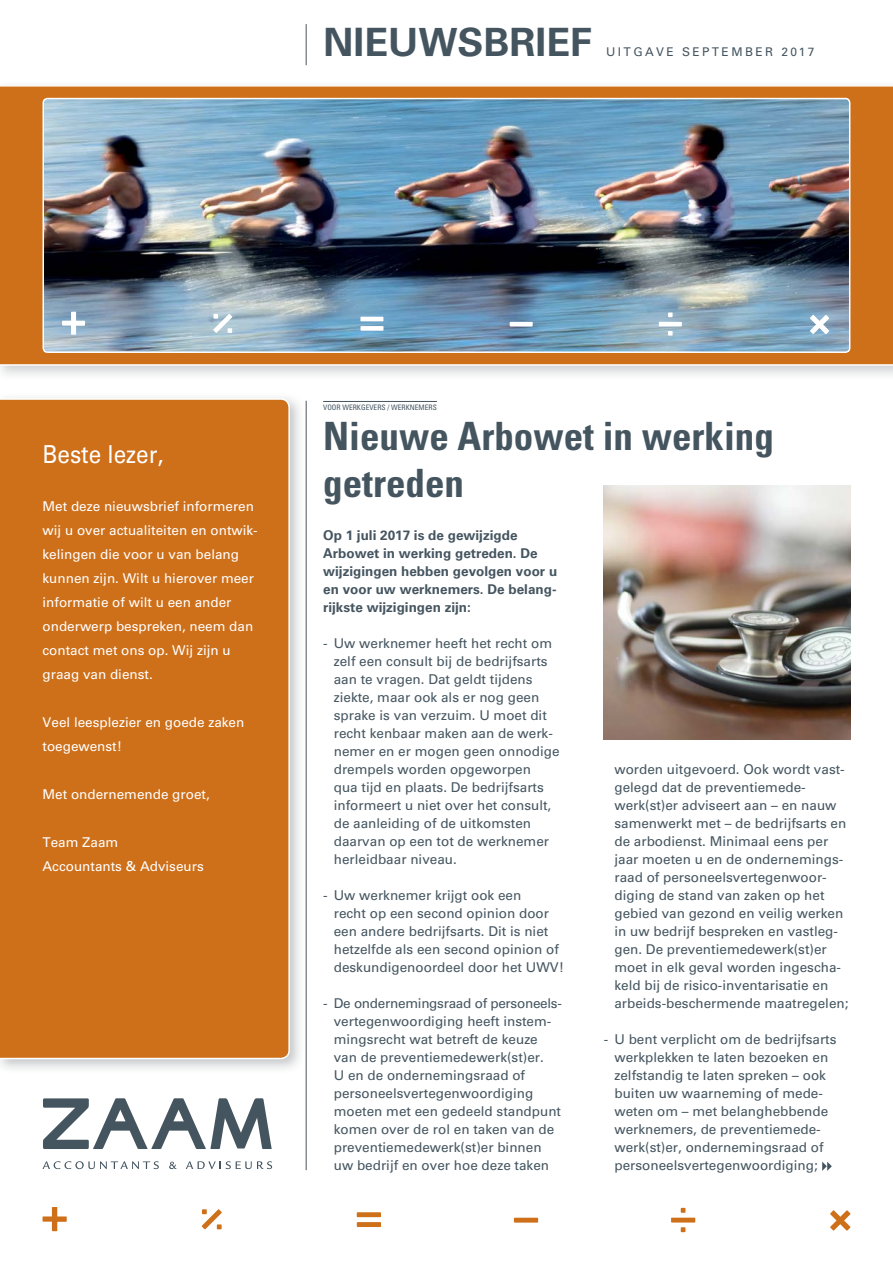
<style>
.page{position:relative;width:893px;height:1263px;background:#fff}
.page>*{position:absolute;margin:0;border:0;box-sizing:border-box;transform-origin:0 0}
.t1{font:700 condensed 39px/46.8px "Univers LT Std";color:#455560}
.t2{font:700 39px "Univers LT Std";color:#455560}
.t3{font:24.75px "Univers LT Std";color:#fff;scale:.91 1}
.t4{font:13.5px/18px "Univers LT Std";color:#455560}
.t5{font:13.5px/24px "Univers LT Std";color:#fff}
.t6{font:700 13.5px/18px "Univers LT Std";color:#455560}
.t7{font:12px "Univers LT Std";letter-spacing:.2em;color:#455560}
.t8{font:condensed 7.5px "Univers LT Std";color:#455560}
</style>
<div class="page">
<svg style="left:43px;top:1207px;width:24px;height:24px"></svg>
<svg style="left:357px;top:1212px;width:24px;height:15px"></svg>
<svg style="left:514px;top:1218px;width:24px;height:4px"></svg>
<svg style="left:671px;top:1208px;width:24px;height:24px"></svg>
<svg style="left:201px;top:1209px;width:21px;height:20px"></svg>
<svg style="left:830px;top:1210px;width:21px;height:21px"></svg>
<svg style="left:43px;top:1161px;width:116px;height:8px"></svg>
<svg style="left:169px;top:1161px;width:7px;height:8px"></svg>
<svg style="left:186px;top:1161px;width:86px;height:8px"></svg>
<svg style="left:43px;top:1098px;width:229px;height:51px"></svg>
<div style="left:0;top:397px;width:291px;height:663px;background:#ce6f19"></div>
<svg style="left:0;top:85px;width:893px;height:281px;background:#d17929"></svg>
<img style="left:43px;top:99px;width:807px;height:253px">
<div style="left:43px;top:98px;width:807px;height:255px;border:2px solid #fff;border-radius:4px"></div>
<hr style="left:306px;top:24px;width:1px;height:41px;background:#455560">
<svg style="left:62px;top:312px;width:23px;height:23px"></svg>
<svg style="left:360px;top:317px;width:23px;height:14px"></svg>
<svg style="left:510px;top:322px;width:23px;height:4px"></svg>
<svg style="left:659px;top:312px;width:23px;height:24px"></svg>
<svg style="left:213px;top:314px;width:19px;height:19px"></svg>
<svg style="left:810px;top:315px;width:19px;height:19px"></svg>
<hr style="left:306px;top:401px;width:1px;height:769px;background:#455560">
<svg style="left:822px;top:1161px;width:10px;height:10px"></svg>
<hr style="left:323px;top:401px;width:114px;height:1px;background:#455560">
<img style="left:604px;top:486px;width:246px;height:254px">
<h1 class="t2" style="left:323px;top:19px;width:270px">NIEUWSBRIEF</h1>
<p class="t7" style="left:606px;top:45px;width:210px">UITGAVE SEPTEMBER 2017</p>
<h2 class="t3" style="left:43px;top:439px;width:135px">Beste lezer,</h2>
<p class="t5" style="left:43px;top:494px;width:217px">Met deze nieuwsbrief informeren wij u over actualiteiten en ontwik&shy;kelingen die voor u van belang kunnen zijn. Wilt u hierover meer informatie of wilt u een ander onderwerp bespreken, neem dan contact met ons op. Wij zijn u graag van dienst.</p>
<p class="t5" style="left:43px;top:710px;width:203px">Veel leesplezier en goede zaken toegewenst!</p>
<p class="t5" style="left:43px;top:782px;width:169px">Met ondernemende groet,</p>
<p class="t5" style="left:43px;top:830px;width:163px">Team Zaam<br>Accountants &amp; Adviseurs</p>
<p class="t8" style="left:323px;top:403px;width:115px">VOOR WERKGEVERS / WERKNEMERS</p>
<h1 class="t1" style="left:323px;top:412px;width:452px">Nieuwe Arbowet in werking getreden</h1>
<p class="t6" style="left:323px;top:526px;width:236px">Op 1 juli 2017 is de gewijzigde<br>Arbowet in werking getreden. De wijzigingen hebben gevolgen voor u en voor uw werknemers. De belang&shy;rijkste wijzigingen zijn:</p>
<p class="t4" style="left:334px;top:634px;width:227px;text-indent:-11px">- Uw werknemer heeft het recht om zelf een consult bij de bedrijfsarts aan te vragen. Dat geldt tijdens ziekte, maar ook als er nog geen sprake is van verzuim. U moet dit recht kenbaar maken aan de werk&shy;nemer en er mogen geen onnodige drempels worden opgeworpen<br>qua tijd en plaats. De bedrijfsarts informeert u niet over het consult, de aanleiding of de uitkomsten daarvan op een tot de werknemer herleidbaar niveau.</p>
<p class="t4" style="left:334px;top:886px;width:232px;text-indent:-11px">- Uw werknemer krijgt ook een<br>recht op een second opinion door een andere bedrijfsarts. Dit is niet hetzelfde als een second opinion of deskundigenoordeel door het UWV!</p>
<p class="t4" style="left:334px;top:994px;width:230px;text-indent:-11px">- De ondernemingsraad of personeels&shy;vertegenwoordiging heeft instem&shy;mingsrecht wat betreft de keuze van de preventiemedewerk(st)er.<br>U en de ondernemingsraad of personeelsvertegenwoordiging moeten met een gedeeld standpunt komen over de rol en taken van de preventiemedewerk(st)er binnen uw bedrijf en over hoe deze taken</p>
<p class="t4" style="left:614px;top:760px;width:236px">worden uitgevoerd. Ook wordt vast&shy;gelegd dat de preventiemede&shy;werk(st)er adviseert aan – en nauw samenwerkt met – de bedrijfsarts en de arbodienst. Minimaal eens per jaar moeten u en de ondernemings&shy;raad of personeelsvertegenwoor&shy;diging de stand van zaken op het gebied van gezond en veilig werken in uw bedrijf bespreken en vastleg&shy;gen. De preventiemedewerk(st)er moet in elk geval worden ingescha&shy;keld bij de risico-inventarisatie en arbeids-beschermende maatregelen;</p>
<p class="t4" style="left:614px;top:1030px;width:224px;text-indent:-11px">- U bent verplicht om de bedrijfsarts werkplekken te laten bezoeken en zelfstandig te laten spreken – ook buiten uw waarneming of mede&shy;weten om – met belanghebbende werknemers, de preventiemede&shy;werk(st)er, ondernemingsraad of personeelsvertegenwoordiging;</p>
</div>
